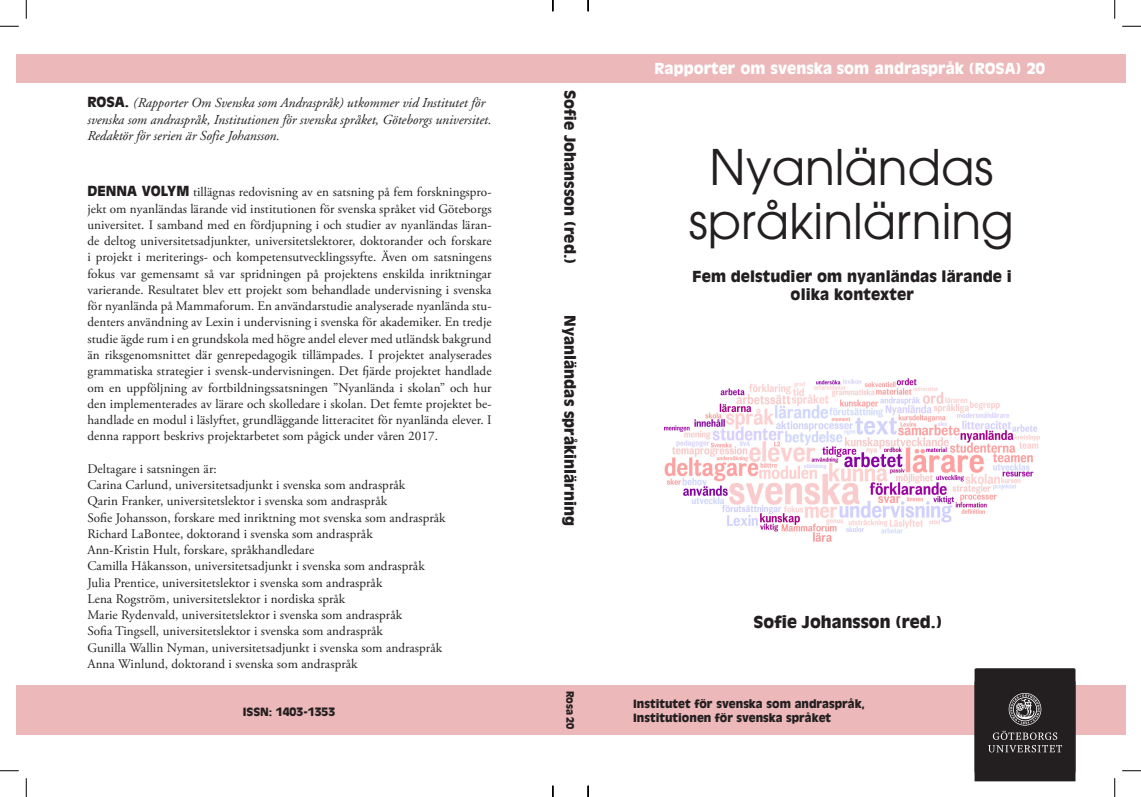
<style>
.page{position:relative;width:1141px;height:797px;background:#fff}
.page>*{position:absolute;margin:0;border:0;box-sizing:border-box;transform-origin:0 0}
.t1{font:48.75px/53.8px "Avant Garde";color:#231f20;text-align:center}
.t2{font:900 16.25px "Antique Olive";color:#231f20}
.t3{font:900 15px "Antique Olive";letter-spacing:.005em;color:#231f20}
.t4{font:900 15px "Antique Olive";color:#fff}
.t5{font:italic 13.75px/16.5px "Adobe Garamond";color:#231f20}
.t6{font:13.12px/16.2px "Adobe Garamond Pro";letter-spacing:.005em;color:#231f20;text-align:justify}
.t7{font:900 11.25px/13.8px "Antique Olive";color:#231f20}
.t8{font:900 11.25px "Antique Olive";color:#231f20}
.t9{font:900 10px "Antique Olive";letter-spacing:-.01em;color:#231f20}
.s1{font-family:"Antique Olive";font-weight:900;font-style:normal}
.s2{font-family:"Antique Olive";font-weight:900;font-size:13.75px}
.s3{font-style:inherit}
</style>
<div class="page">
<div style="left:16px;top:685px;width:1109px;height:50px;background:#ecb8b9"></div>
<div style="left:16px;top:55px;width:1109px;height:28px;background:#ecb8b9"></div>
<img style="left:664px;top:378px;width:375px;height:164px">
<svg style="left:974px;top:668px;width:101px;height:113px;background:#302c2d"></svg>
<svg style="left:0;top:25px;width:19px;height:2px"></svg>
<svg style="left:1122px;top:25px;width:18px;height:2px"></svg>
<svg style="left:0;top:770px;width:19px;height:1px"></svg>
<svg style="left:1122px;top:770px;width:18px;height:1px"></svg>
<svg style="left:25px;top:0;width:2px;height:19px"></svg>
<svg style="left:25px;top:778px;width:2px;height:19px"></svg>
<svg style="left:1114px;top:0;width:1px;height:19px"></svg>
<svg style="left:1114px;top:778px;width:1px;height:19px"></svg>
<svg style="left:552px;top:785px;width:1px;height:12px"></svg>
<svg style="left:587px;top:0;width:2px;height:11px"></svg>
<svg style="left:587px;top:785px;width:2px;height:12px"></svg>
<p class="t5" style="left:87px;top:95px;width:405px"><span class="s1">ROSA.</span> (Rapporter Om Svenska som Andraspråk) utkommer vid Institutet för svenska som andraspråk, Institutionen för svenska språket, Göteborgs universitet.</p>
<p class="t5" style="left:87px;top:128px;width:194px">Redaktör för serien är Sofie Johansson.</p>
<p class="t6" style="left:87px;top:184px;width:405px"><span class="s2">DENNA VOLYM</span> tillägnas redovisning av en satsning på fem forskningspro&shy;jekt om nyanländas lärande vid institutionen för svenska språket vid Göteborgs universitet. I samband med en fördjupning i och studier av nyanländas läran&shy;de deltog universitetsadjunkter, universitetslektorer, doktorander och forskare i projekt i meriterings- och kompetensutvecklingssyfte. Även om satsningens fokus var gemensamt så var spridningen på projektens enskilda inriktningar varierande. Resultatet blev ett projekt som behandlade undervisning i svenska för nyanlända på Mammaforum. En användarstudie analyserade nyanlända stu&shy;denters användning av Lexin i undervisning i svenska för akademiker. En tredje studie ägde rum i en grundskola med högre andel elever med utländsk bakgrund än riksgenomsnittet där genrepedagogik tillämpades. I projektet analyserades grammatiska strategier i svensk-undervisningen. Det fjärde projektet handlade om en uppföljning av fortbildningssatsningen ”Nyanlända i skolan” och hur den implementerades av lärare och skolledare i skolan. Det femte projektet be&shy;handlade en modul i läslyftet, grundläggande litteracitet för nyanlända elever. I denna rapport beskrivs projektarbetet som pågick under våren 2017.</p>
<p class="t6" style="left:87px;top:461px;width:131px">Deltagare i satsningen är:</p>
<p class="t6" style="left:87px;top:477px;width:319px">Carina Carlund, universitetsadjunkt i svenska som andraspråk</p>
<p class="t6" style="left:87px;top:493px;width:301px">Qarin Franker, universitetslektor i svenska som andraspråk</p>
<p class="t6" style="left:87px;top:509px;width:359px">Sofie Johansson, forskare med inriktning mot svenska som andraspråk</p>
<p class="t6" style="left:87px;top:526px;width:287px">Richard LaBontee, doktorand i svenska som andraspråk</p>
<p class="t6" style="left:87px;top:542px;width:228px">Ann-Kristin Hult, forskare, språkhandledare</p>
<p class="t6" style="left:87px;top:558px;width:339px">Camilla Håkansson, universitetsadjunkt i svenska som andraspråk</p>
<p class="t6" style="left:87px;top:574px;width:296px">Julia Prentice, universitetslektor i svenska som andraspråk</p>
<p class="t6" style="left:87px;top:591px;width:259px">Lena Rogström, universitetslektor i nordiska språk</p>
<p class="t6" style="left:87px;top:607px;width:316px">Marie Rydenvald, universitetslektor i svenska som andraspråk</p>
<p class="t6" style="left:87px;top:623px;width:297px">Sofia Tingsell, universitetslektor i svenska som andraspråk</p>
<p class="t6" style="left:87px;top:639px;width:356px">Gunilla Wallin Nyman, universitetsadjunkt i svenska som andraspråk</p>
<p class="t6" style="left:87px;top:656px;width:271px">Anna Winlund, doktorand i svenska som andraspråk</p>
<p class="t8" style="left:243px;top:704px;width:94px"><span class="s3">ISSN:</span> 1403-1353</p>
<p class="t3" style="left:579px;top:90px;width:175px;rotate:90deg">Sofie Johansson (red.)</p>
<p class="t3" style="left:579px;top:315px;width:212px;rotate:90deg">Nyanländas språkinlärning</p>
<p class="t9" style="left:576px;top:691px;width:39px;rotate:90deg">Rosa 20</p>
<p class="t4" style="left:654px;top:59px;width:392px">Rapporter om svenska som andraspråk (ROSA) 20</p>
<p class="t1" style="left:689px;top:140px;width:326px">Nyanländas språkinlärning</p>
<p class="t3" style="left:692px;top:267px;width:320px">Fem delstudier om nyanländas lärande i</p>
<p class="t3" style="left:790px;top:285px;width:125px">olika kontexter</p>
<p class="t2" style="left:753px;top:612px;width:190px">Sofie Johansson (red.)</p>
<p class="t7" style="left:633px;top:697px;width:233px">Institutet för svenska som andraspråk,<br>Institutionen för svenska språket</p>
</div>
